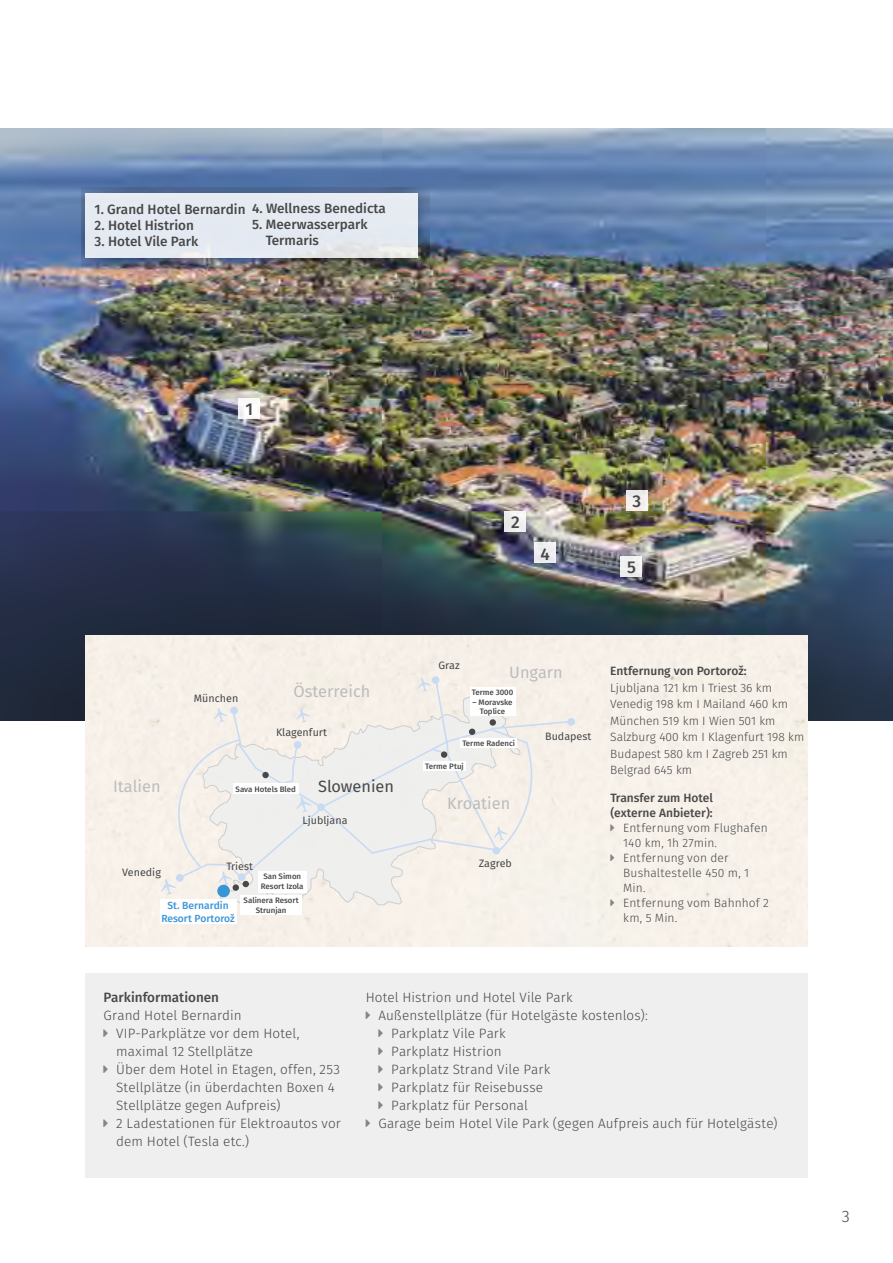
<style>
.page{position:relative;width:893px;height:1263px;background:#fff}
.page>*{position:absolute;margin:0;border:0;box-sizing:border-box;transform-origin:0 0}
.t1{font:500 17.1px "Fira Sans";color:#484848}
.t2{font:300 16.5px "Fira Sans";color:#484848}
.t3{font:16.35px "Fira Sans";color:#bcbcbc}
.t4{font:16.35px "Fira Sans";color:#484848}
.t5{font:300 13.5px/18px "Fira Sans";letter-spacing:.01em;color:#484848}
.t6{font:500 13.5px/16.2px "Fira Sans";color:#484848}
.t7{font:300 12px/15px "Fira Sans";color:#484848}
.t8{font:500 12px/15px "Fira Sans";color:#484848}
.t9{font:10.65px "Fira Sans";color:#484848}
.t10{font:500 10.2px/12.3px "Fira Sans";color:#3a95d7;text-align:center}
.t11{font:500 7.95px/9.4px "Fira Sans";color:#484848;text-align:center}
</style>
<div class="page">
<div style="left:85px;top:973px;width:723px;height:205px;background:#efefef"></div>
<img style="left:0;top:129px;width:893px;height:592px">
<div style="left:81px;top:188px;width:348px;height:81px;background:#000;opacity:.6"></div>
<div style="left:85px;top:194px;width:332px;height:64px;background:#e5eaf2"></div>
<div style="left:85px;top:635px;width:723px;height:312px;background:#f6f1ea"></div>
<div style="left:202px;top:895px;width:319px;height:13px;background:#f6f1ea"></div>
<div style="left:432px;top:676px;width:7px;height:8px;background:#d9e3ef;border-radius:50%"></div>
<div style="left:567px;top:718px;width:8px;height:8px;background:#c8dbf3;border-radius:50%"></div>
<div style="left:160px;top:899px;width:77px;height:25px;background:#fff"></div>
<div style="left:240px;top:895px;width:62px;height:19px;background:#fff"></div>
<svg style="left:161px;top:677px;width:412px;height:218px;background:#f1eeeb"></svg>
<div style="left:233px;top:884px;width:6px;height:7px;background:#484848;border-radius:50%"></div>
<div style="left:239px;top:398px;width:21px;height:21px;background:#fff"></div>
<div style="left:505px;top:511px;width:21px;height:21px;background:#efeff0"></div>
<div style="left:626px;top:490px;width:21px;height:21px;background:#f3efed"></div>
<div style="left:535px;top:542px;width:21px;height:21px;background:#eeeff1"></div>
<div style="left:621px;top:556px;width:21px;height:20px;background:#f0f1f2"></div>
<div style="left:217px;top:885px;width:13px;height:12px;background:#3a95d7;border-radius:50%"></div>
<div style="left:262px;top:772px;width:7px;height:6px;background:#484848;border-radius:50%"></div>
<svg style="left:610px;top:824px;width:4px;height:7px"></svg>
<svg style="left:610px;top:854px;width:4px;height:7px"></svg>
<svg style="left:610px;top:899px;width:4px;height:7px"></svg>
<p class="t6" style="left:252px;top:201px;width:135px">4. Wellness Benedicta</p>
<p class="t6" style="left:266px;top:217px;width:104px;text-indent:-14px">5. Meerwasserpark<br>Termaris</p>
<p class="t6" style="left:95px;top:202px;width:152px">1. Grand Hotel Bernardin</p>
<p class="t6" style="left:95px;top:218px;width:101px">2. Hotel Histrion</p>
<p class="t6" style="left:95px;top:234px;width:105px">3. Hotel Vile Park</p>
<p class="t1" style="left:245px;top:397px;width:9px">1</p>
<p class="t1" style="left:511px;top:510px;width:10px">2</p>
<p class="t1" style="left:540px;top:542px;width:11px">4</p>
<p class="t1" style="left:632px;top:489px;width:10px">3</p>
<p class="t1" style="left:627px;top:555px;width:10px">5</p>
<p class="t9" style="left:194px;top:691px;width:46px">München</p>
<p class="t3" style="left:294px;top:680px;width:78px">Österreich</p>
<p class="t9" style="left:276px;top:725px;width:53px">Klagenfurt</p>
<p class="t3" style="left:113px;top:774px;width:49px">Italien</p>
<p class="t4" style="left:318px;top:775px;width:78px">Slowenien</p>
<p class="t9" style="left:302px;top:813px;width:47px">Ljubljana</p>
<p class="t9" style="left:226px;top:859px;width:28px">Triest</p>
<p class="t11" style="left:236px;top:785px;width:62px">Sava Hotels Bled</p>
<p class="t9" style="left:122px;top:865px;width:40px">Venedig</p>
<p class="t11" style="left:261px;top:872px;width:44px">San Simon<br>Resort Izola</p>
<p class="t10" style="left:161px;top:900px;width:75px">St. Bernardin<br>Resort Portorož</p>
<p class="t11" style="left:244px;top:896px;width:57px">Salinera Resort<br>Strunjan</p>
<p class="t9" style="left:439px;top:658px;width:23px">Graz</p>
<p class="t3" style="left:509px;top:661px;width:55px">Ungarn</p>
<p class="t11" style="left:472px;top:688px;width:43px">Terme 3000</p>
<p class="t11" style="left:472px;top:698px;width:42px">– Moravske<br>Toplice</p>
<p class="t11" style="left:462px;top:739px;width:54px">Terme Radenci</p>
<p class="t11" style="left:425px;top:762px;width:40px">Terme Ptuj</p>
<p class="t3" style="left:447px;top:791px;width:65px">Kroatien</p>
<p class="t9" style="left:479px;top:856px;width:35px">Zagreb</p>
<p class="t9" style="left:545px;top:729px;width:48px">Budapest</p>
<p class="t8" style="left:610px;top:664px;width:138px">Entfernung von Portorož:</p>
<p class="t7" style="left:610px;top:680px;width:196px;line-height:16.5px">Ljubljana 121 km Ι Triest 36 km<br>Venedig 198 km Ι Mailand 460 km<br>München 519 km Ι Wien 501 km<br>Salzburg 400 km Ι Klagenfurt 198 km<br>Budapest 580 km Ι Zagreb 251 km<br>Belgrad 645 km</p>
<p class="t8" style="left:610px;top:791px;width:104px">Transfer zum Hotel (externe Anbieter):</p>
<p class="t7" style="left:623px;top:821px;width:147px">Entfernung vom Flughafen<br>140 km, 1h 27min.<br>Entfernung von der<br>Bushaltestelle 450 m, 1<br>Min.<br>Entfernung vom Bahnhof 2 km, 5 Min.</p>
<p class="t6" style="left:104px;top:990px;width:117px">Parkinformationen</p>
<p class="t5" style="left:116px;top:1007px;width:226px;text-indent:-13px">Grand Hotel Bernardin<br>VIP-Parkplätze vor dem Hotel, maximal 12 Stellplätze<br>Über dem Hotel in Etagen, offen, 253<br>Stellplätze (in überdachten Boxen 4<br>Stellplätze gegen Aufpreis)<br>2 Ladestationen für Elektroautos vor dem Hotel (Tesla etc.)</p>
<p class="t5" style="left:366px;top:989px;width:208px">Hotel Histrion und Hotel Vile Park</p>
<p class="t5" style="left:378px;top:1007px;width:271px">Außenstellplätze (für Hotelgäste kostenlos):</p>
<p class="t5" style="left:391px;top:1025px;width:116px">Parkplatz Vile Park</p>
<p class="t5" style="left:391px;top:1043px;width:112px">Parkplatz Histrion</p>
<p class="t5" style="left:391px;top:1061px;width:161px">Parkplatz Strand Vile Park</p>
<p class="t5" style="left:391px;top:1079px;width:154px">Parkplatz für Reisebusse</p>
<p class="t5" style="left:391px;top:1097px;width:138px">Parkplatz für Personal</p>
<p class="t5" style="left:378px;top:1115px;width:401px">Garage beim Hotel Vile Park (gegen Aufpreis auch für Hotelgäste)</p>
<p class="t2" style="left:842px;top:1204px;width:10px">3</p>
</div>
